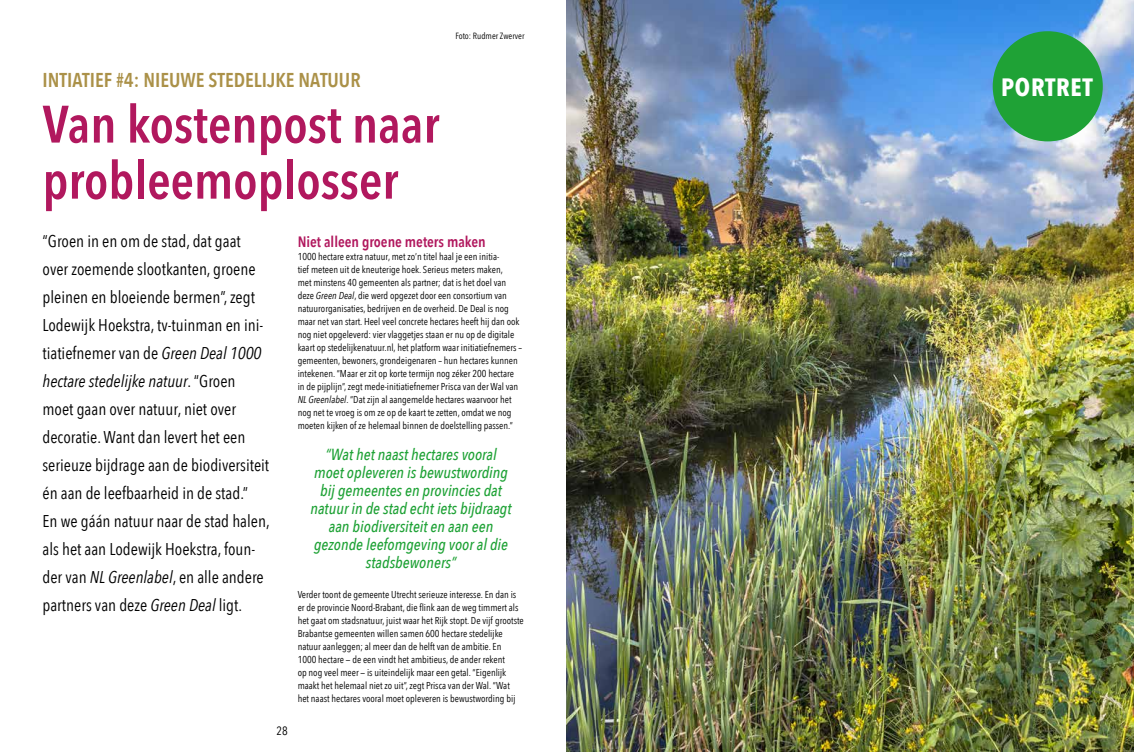
<style>
.page{position:relative;width:1134px;height:752px;background:#fff}
.page>*{position:absolute;margin:0;border:0;box-sizing:border-box;transform-origin:0 0}
.t1{font:600 52px/56px "Avenir Next Condensed";color:#b1185e}
.t2{font:700 25px "Avenir Next Condensed";letter-spacing:.03em;color:#fff}
.t3{font:600 20px "Avenir Next Condensed";color:#ab9148}
.t4{font:17px/28px "Avenir Next Condensed";color:#000}
.t5{font:italic 500 16px/18px "Avenir Next Condensed";color:#1fa236;text-align:center}
.t6{font:600 15px "Avenir Next Condensed";color:#b1185e}
.t7{font:12px "Avenir Next Condensed";color:#000}
.t8{font:10px/13px "Avenir Next Condensed";color:#000}
.t9{font:9px "Avenir Next Condensed";color:#000}
.s1{font-style:italic}
</style>
<div class="page">
<img style="left:567px;top:0;width:567px;height:751px">
<div style="left:993px;top:31px;width:110px;height:110px;background:#1fa236;border-radius:50%"></div>
<h3 class="t3" style="left:43px;top:62px;width:320px">INTIATIEF #4: NIEUWE STEDELIJKE NATUUR</h3>
<h1 class="t1" style="left:43px;top:95px;width:398px">Van kostenpost naar probleemoplosser</h1>
<p class="t9" style="left:455px;top:28px;width:71px">Foto: Rudmer Zwerver</p>
<p class="t4" style="left:43px;top:226px;width:229px">“Groen in en om de stad, dat gaat over zoemende slootkanten, groene pleinen en bloeiende bermen”, zegt Lodewijk Hoekstra, tv-tuinman en ini&shy;tiatiefnemer van de <span class="s1">Green Deal 1000 hectare stedelijke natuur</span>. “Groen moet gaan over natuur, niet over decoratie. Want dan levert het een serieuze bijdrage aan de biodiversiteit én aan de leefbaarheid in de stad.”<br>En we gáán natuur naar de stad halen, als het aan Lodewijk Hoekstra, foun&shy;der van <span class="s1">NL Greenlabel</span>, en alle andere partners van deze <span class="s1">Green Deal</span> ligt.</p>
<h3 class="t6" style="left:298px;top:228px;width:190px">Niet alleen groene meters maken</h3>
<p class="t8" style="left:298px;top:249px;width:226px">1000 hectare extra natuur, met zo’n titel haal je een initia-<br>tief meteen uit de kneuterige hoek. Serieus meters maken,<br>met minstens 40 gemeenten als partner; dat is het doel van deze <span class="s1">Green Deal</span>, die werd opgezet door een consortium van natuurorganisaties, bedrijven en de overheid. De Deal is nog maar net van start. Heel veel concrete hectares heeft hij dan ook nog niet opgeleverd: vier vlaggetjes staan er nu op de digitale kaart op stedelijkenatuur.nl, het platform waar initiatiefnemers – gemeenten, bewoners, grondeigenaren – hun hectares kunnen intekenen. “Maar er zit op korte termijn nog zéker 200 hectare in de pijplijn”, zegt mede-initiatiefnemer Prisca van der Wal van <span class="s1">NL Greenlabel</span>. “Dat zijn al aangemelde hectares waarvoor het nog net te vroeg is om ze op de kaart te zetten, omdat we nog moeten kijken of ze helemaal binnen de doelstelling passen.”</p>
<h3 class="t5" style="left:311px;top:445px;width:203px">“Wat het naast hectares vooral moet opleveren is bewustwording bij gemeentes en provincies dat natuur in de stad echt iets bijdraagt aan biodiversiteit en aan een gezonde leefomgeving voor al die stadsbewoners”</h3>
<p class="t8" style="left:298px;top:587px;width:228px">Verder toont de gemeente Utrecht serieuze interesse. En dan is er de provincie Noord-Brabant, die flink aan de weg timmert als het gaat om stadsnatuur, juist waar het Rijk stopt. De vijf grootste Brabantse gemeenten willen samen 600 hectare stedelijke natuur aanleggen; al meer dan de helft van de ambitie. En<br>1000 hectare — de een vindt het ambitieus, de ander rekent<br>op nog veel meer — is uiteindelijk maar een getal. “Eigenlijk maakt het helemaal niet zo uit”, zegt Prisca van der Wal. “Wat<br>het naast hectares vooral moet opleveren is bewustwording bij</p>
<p class="t7" style="left:276px;top:720px;width:13px">28</p>
<h2 class="t2" style="left:1001px;top:72px;width:93px">PORTRET</h2>
</div>
